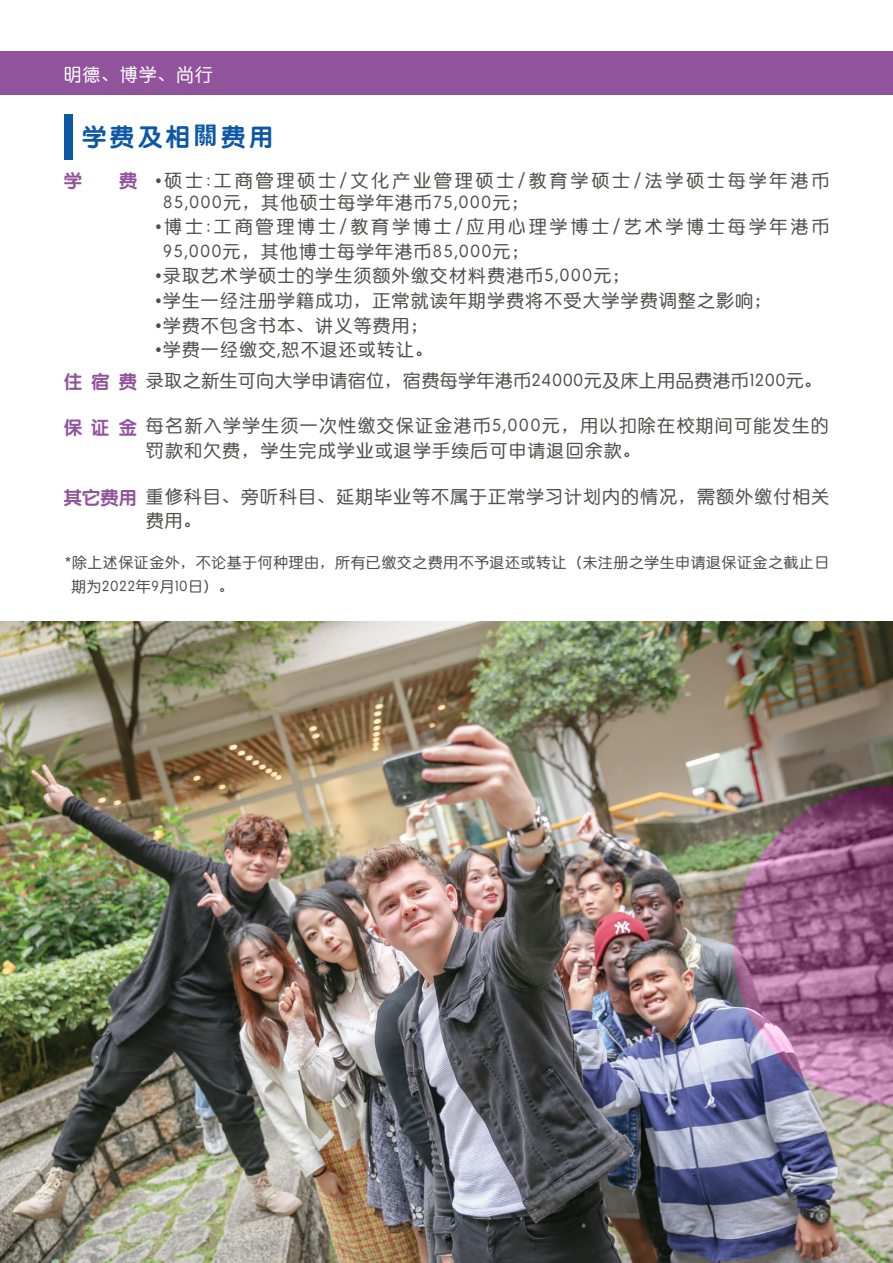
<style>
.page{position:relative;width:893px;height:1263px;background:#fff}
.page>*{position:absolute;margin:0;border:0;box-sizing:border-box;transform-origin:0 0}
.t1{font:24px "ST Yuanti SC Bold";letter-spacing:.16em;color:#0d57a7}
.t2{font:18px/24.6px "ST Yuanti SC Regular";letter-spacing:.06em;color:#514e4d}
.t3{font:18px/21.6px "ST Yuanti SC Regular";letter-spacing:.16em;color:#514e4d}
.t4{font:18px "ST Yuanti SC Regular";letter-spacing:.02em;color:#514e4d}
.t5{font:18px "ST Yuanti SC Bold";letter-spacing:.525em;color:#92539d}
.t6{font:18px "ST Yuanti SC Regular";color:#fff}
.t7{font:15px/24.6px "ST Yuanti SC Regular";letter-spacing:.03em;color:#514e4d}
.s1{font-family:"Source Han Sans CN";font-weight:700}
.s2{font-family:"Source Han Sans CN"}
</style>
<div class="page">
<div style="left:64px;top:114px;width:9px;height:45px;background:#0d57a7"></div>
<div style="left:0;top:51px;width:893px;height:44px;background:#92539d"></div>
<img style="left:0;top:622px;width:893px;height:641px">
<svg style="left:733px;top:785px;width:160px;height:320px;background:#95688b"></svg>
<p class="t6" style="left:64px;top:64px;width:151px">明德、博学、尚行</p>
<h1 class="t1" style="left:82px;top:122px;width:193px">学费及相<span class="s1">關</span>费用</h1>
<p class="t5" style="left:64px;top:169px;width:19px">学</p>
<p class="t5" style="left:119px;top:169px;width:19px">费</p>
<p class="t5" style="left:64px;top:371px;width:74px">住宿费</p>
<p class="t5" style="left:64px;top:416px;width:74px">保证金</p>
<p class="t5" style="left:64px;top:486px;width:74px">其它费用</p>
<p class="t3" style="left:163px;top:169px;width:668px;text-indent:-8px"><span class="s2">•</span>硕士:工商管理硕士/文化产业管理硕士/教育学硕士/法学硕士每学年港币<br>85,000元，其他硕士每学年港币75,000元；</p>
<p class="t3" style="left:163px;top:214px;width:668px;line-height:24.6px;text-indent:-8px"><span class="s2">•</span>博士:工商管理博士/教育学博士/应用心理学博士/艺术学博士每学年港币<br>95,000元，其他博士每学年港币85,000元；</p>
<p class="t2" style="left:155px;top:263px;width:476px"><span class="s2">•</span>录取艺术学硕士的学生须额外缴交材料费港币5,000元；</p>
<p class="t2" style="left:155px;top:288px;width:618px"><span class="s2">•</span>学生一经注册学籍成功，正常就读年期学费将不受大学学费调整之影响；</p>
<p class="t2" style="left:155px;top:312px;width:275px"><span class="s2">•</span>学费不包含书本、讲义等费用；</p>
<p class="t2" style="left:155px;top:337px;width:279px"><span class="s2">•</span>学费一经缴交,恕不退还或转让。</p>
<p class="t4" style="left:146px;top:370px;width:678px">录取之新生可向大学申请宿位，宿费每学年港币24000元及床上用品费港币1200元。</p>
<p class="t2" style="left:146px;top:413px;width:684px">每名新入学学生须一次性缴交保证金港币5,000元，用以扣除在校期间可能发生的罚款和欠费，学生完成学业或退学手续后可申请退回余款。</p>
<p class="t2" style="left:146px;top:483px;width:685px">重修科目、旁听科目、延期毕业等不属于正常学习计划内的情况，需额外缴付相关费用。</p>
<p class="t7" style="left:71px;top:549px;width:760px;text-indent:-6px">*除上述保证金外，不论基于何种理由，所有已缴交之费用不予退还或转让（未注册之学生申请退保证金之截止日期为2022年9月10日）。</p>
</div>
